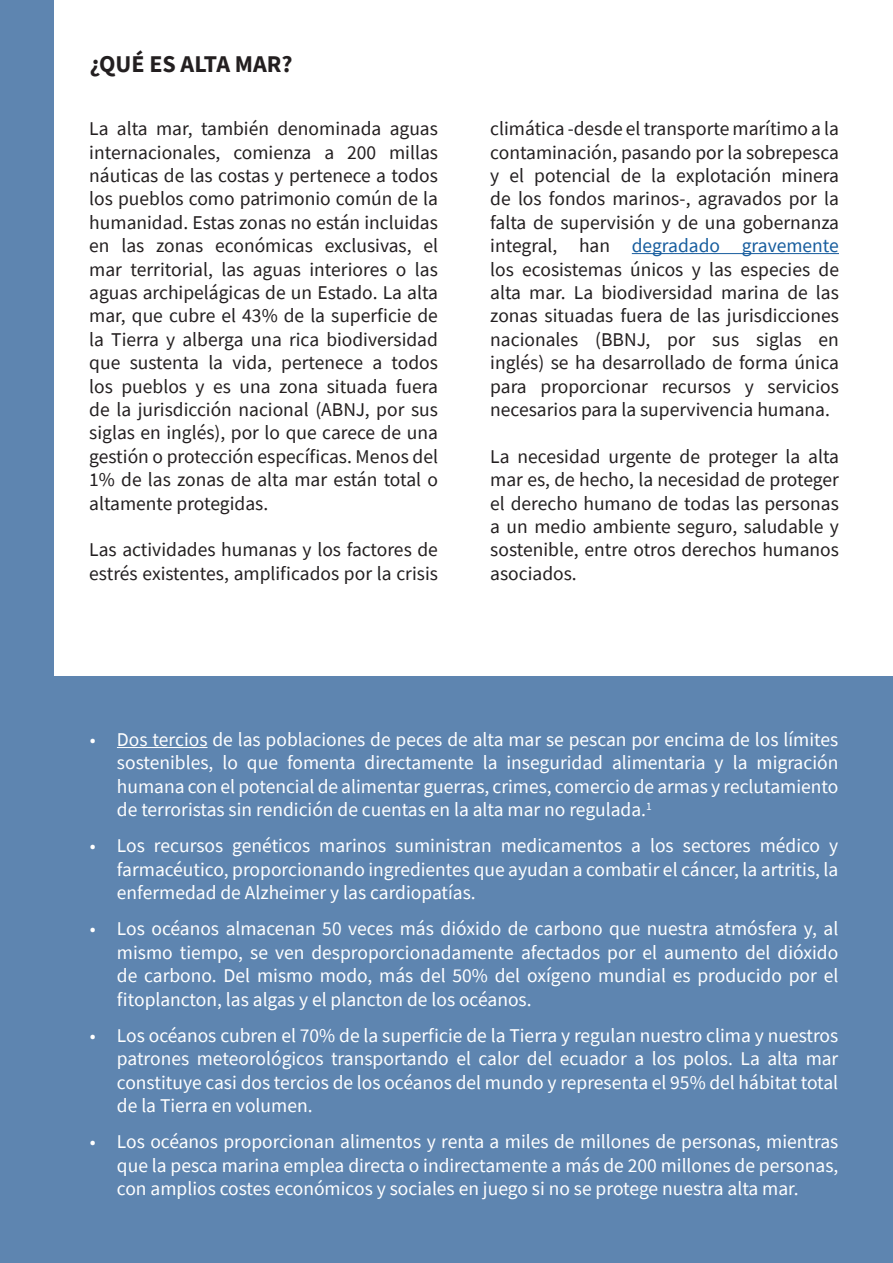
<style>
.page{position:relative;width:893px;height:1263px;background:#fff}
.page>*{position:absolute;margin:0;border:0;box-sizing:border-box;transform-origin:0 0}
.t1{font:700 24px "Source Sans Pro";color:#231f20}
.t2{font:19.5px/23.4px "Source Sans Pro";color:#231f20;text-align:justify}
.t3{font:19.5px/23.4px "Source Sans Pro";color:#fff;text-align:justify}
.s1{color:#175d9e}
</style>
<div class="page">
<div style="left:47px;top:676px;width:846px;height:587px;background:#5e85b0"></div>
<div style="left:0;top:0;width:53px;height:1263px;background:#5e85b0"></div>
<hr style="left:632px;top:253px;width:207px;height:1px;background:#175d9e">
<hr style="left:117px;top:747px;width:91px;height:1px;background:#fff">
<p class="t1" style="left:90px;top:48px;width:204px">¿QUÉ ES ALTA MAR?</p>
<p class="t2" style="left:89px;top:117px;width:350px">La alta mar, también denominada aguas internacionales, comienza a 200 millas náuticas de las costas y pertenece a todos los pueblos como patrimonio común de la humanidad. Estas zonas no están incluidas en las zonas económicas exclusivas, el mar territorial, las aguas interiores o las aguas archipelágicas de un Estado. La alta mar, que cubre el 43% de la superficie de la Tierra y alberga una rica biodiversidad que sustenta la vida, pertenece a todos los pueblos y es una zona situada fuera de la jurisdicción nacional (ABNJ, por sus siglas en inglés), por lo que carece de una gestión o protección específicas. Menos del 1% de las zonas de alta mar están total o altamente protegidas.</p>
<p class="t2" style="left:89px;top:538px;width:350px">Las actividades humanas y los factores de estrés existentes, amplificados por la crisis</p>
<p class="t2" style="left:490px;top:117px;width:350px">climática -desde el transporte marítimo a la contaminación, pasando por la sobrepesca y el potencial de la explotación minera de los fondos marinos-, agravados por la falta de supervisión y de una gobernanza integral, han <span class="s1">degradado gravemente </span>los ecosistemas únicos y las especies de alta mar. La biodiversidad marina de las zonas situadas fuera de las jurisdicciones nacionales (BBNJ, por sus siglas en inglés) se ha desarrollado de forma única para proporcionar recursos y servicios necesarios para la supervivencia humana.</p>
<p class="t2" style="left:490px;top:444px;width:350px">La necesidad urgente de proteger la alta mar es, de hecho, la necesidad de proteger el derecho humano de todas las personas a un medio ambiente seguro, saludable y sostenible, entre otros derechos humanos asociados.</p>
<p class="t3" style="left:117px;top:728px;width:723px;text-indent:-27px">• Dos tercios de las poblaciones de peces de alta mar se pescan por encima de los límites sostenibles, lo que fomenta directamente la inseguridad alimentaria y la migración humana con el potencial de alimentar guerras, crimes, comercio de armas y reclutamiento de terroristas sin rendición de cuentas en la alta mar no regulada.<sup>1</sup></p>
<p class="t3" style="left:117px;top:834px;width:723px;text-indent:-27px">• Los recursos genéticos marinos suministran medicamentos a los sectores médico y farmacéutico, proporcionando ingredientes que ayudan a combatir el cáncer, la artritis, la enfermedad de Alzheimer y las cardiopatías.</p>
<p class="t3" style="left:117px;top:917px;width:723px;text-indent:-27px">• Los océanos almacenan 50 veces más dióxido de carbono que nuestra atmósfera y, al mismo tiempo, se ven desproporcionadamente afectados por el aumento del dióxido de carbono. Del mismo modo, más del 50% del oxígeno mundial es producido por el fitoplancton, las algas y el plancton de los océanos.</p>
<p class="t3" style="left:117px;top:1023px;width:723px;text-indent:-27px">• Los océanos cubren el 70% de la superficie de la Tierra y regulan nuestro clima y nuestros patrones meteorológicos transportando el calor del ecuador a los polos. La alta mar constituye casi dos tercios de los océanos del mundo y representa el 95% del hábitat total de la Tierra en volumen.</p>
<p class="t3" style="left:117px;top:1130px;width:723px;text-indent:-27px">• Los océanos proporcionan alimentos y renta a miles de millones de personas, mientras que la pesca marina emplea directa o indirectamente a más de 200 millones de personas, con amplios costes económicos y sociales en juego si no se protege nuestra alta mar.</p>
</div>
